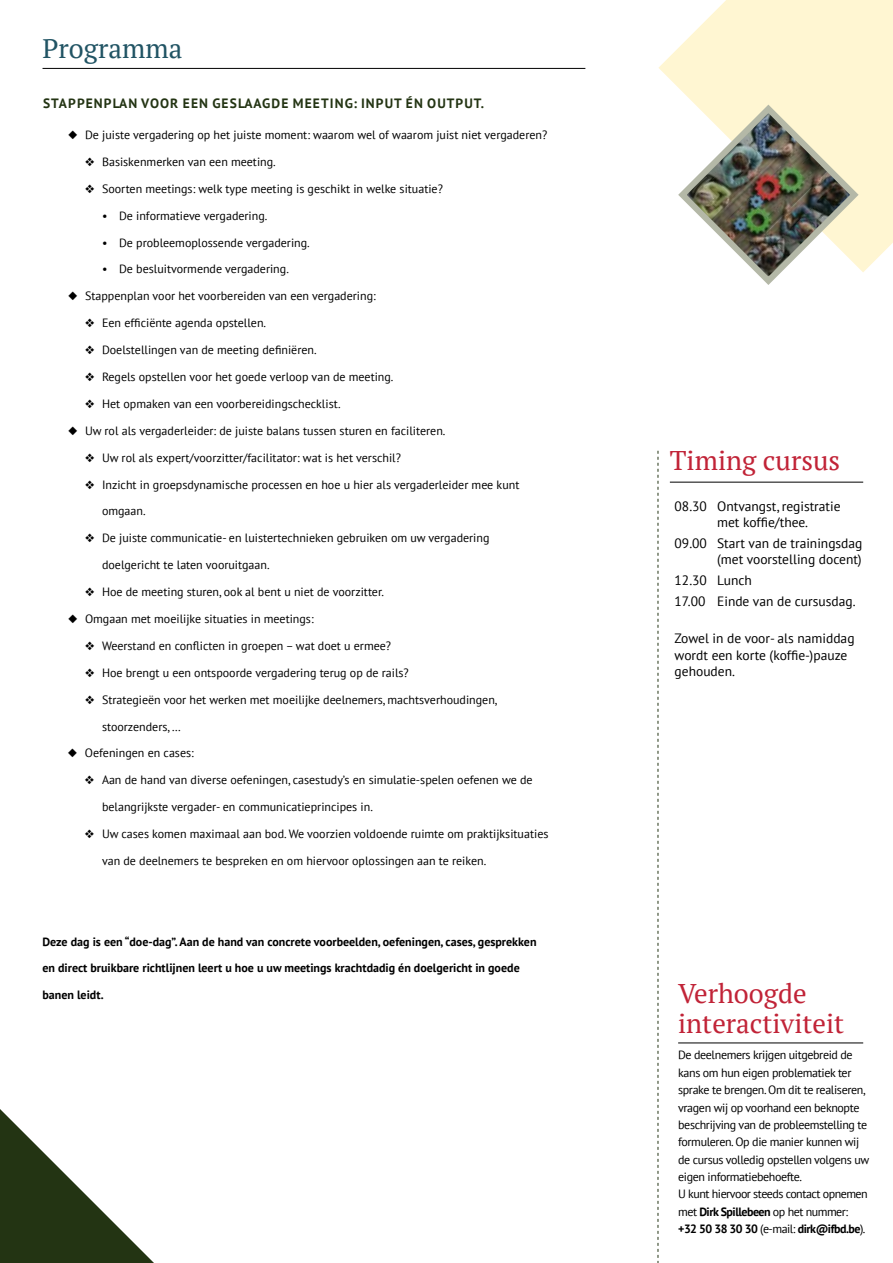
<style>
.page{position:relative;width:893px;height:1263px;background:#fff}
.page>*{position:absolute;margin:0;border:0;box-sizing:border-box;transform-origin:0 0}
.t1{font:27px/30px "PT Serif";color:#c12337}
.t2{font:27px "PT Serif";color:#215464}
.t3{font:13.5px/16.5px "PT Sans";color:#000}
.t4{font:700 13.5px "PT Sans";letter-spacing:.08em;color:#233413}
.t5{font:12px "PT Sans";color:#000}
.t6{font:12px/17.4px "PT Sans";letter-spacing:-.03em;color:#000}
.t7{font:700 12px "PT Sans";color:#000}
.s1{font-weight:700}
</style>
<div class="page">
<svg style="left:658px;top:0;width:235px;height:272px;fill:#fff6d2"></svg>
<svg style="left:0;top:1109px;width:154px;height:154px"></svg>
<hr style="left:670px;top:482px;width:193px;height:1px;background:#000">
<hr style="left:43px;top:68px;width:542px;height:1px;background:#000">
<svg style="left:658px;top:451px;width:1px;height:812px"></svg>
<hr style="left:678px;top:1042px;width:185px;height:1px;background:#000">
<img style="left:674px;top:100px;width:189px;height:185px">
<h1 class="t2" style="left:43px;top:31px;width:141px">Programma</h1>
<p class="t4" style="left:43px;top:94px;width:442px">STAPPENPLAN VOOR EEN GESLAAGDE MEETING: INPUT ÉN OUTPUT.</p>
<p class="t5" style="left:68px;top:127px;width:481px">◆ De juiste vergadering op het juiste moment: waarom wel of waarom juist niet vergaderen?</p>
<p class="t5" style="left:85px;top:154px;width:192px">❖ Basiskenmerken van een meeting.</p>
<p class="t5" style="left:85px;top:181px;width:359px">❖ Soorten meetings: welk type meeting is geschikt in welke situatie?</p>
<p class="t5" style="left:102px;top:208px;width:167px">• De informatieve vergadering.</p>
<p class="t5" style="left:102px;top:235px;width:209px">• De probleemoplossende vergadering.</p>
<p class="t5" style="left:102px;top:262px;width:188px">• De besluitvormende vergadering.</p>
<p class="t5" style="left:68px;top:288px;width:309px">◆ Stappenplan voor het voorbereiden van een vergadering:</p>
<p class="t5" style="left:85px;top:315px;width:183px">❖ Een efficiënte agenda opstellen.</p>
<p class="t5" style="left:85px;top:342px;width:233px">❖ Doelstellingen van de meeting definiëren.</p>
<p class="t5" style="left:85px;top:369px;width:310px">❖ Regels opstellen voor het goede verloop van de meeting.</p>
<p class="t5" style="left:85px;top:396px;width:257px">❖ Het opmaken van een voorbereidingschecklist.</p>
<p class="t5" style="left:68px;top:423px;width:379px">◆ Uw rol als vergaderleider: de juiste balans tussen sturen en faciliteren.</p>
<p class="t5" style="left:85px;top:450px;width:317px">❖ Uw rol als expert/voorzitter/facilitator: wat is het verschil?</p>
<p class="t5" style="left:85px;top:477px;width:436px">❖ Inzicht in groepsdynamische processen en hoe u hier als vergaderleider mee kunt</p>
<p class="t5" style="left:102px;top:503px;width:45px">omgaan.</p>
<p class="t5" style="left:85px;top:530px;width:406px">❖ De juiste communicatie- en luistertechnieken gebruiken om uw vergadering</p>
<p class="t5" style="left:102px;top:557px;width:169px">doelgericht te laten vooruitgaan.</p>
<p class="t5" style="left:85px;top:584px;width:300px">❖ Hoe de meeting sturen, ook al bent u niet de voorzitter.</p>
<p class="t5" style="left:68px;top:611px;width:247px">◆ Omgaan met moeilijke situaties in meetings:</p>
<p class="t5" style="left:85px;top:638px;width:308px">❖ Weerstand en conflicten in groepen – wat doet u ermee?</p>
<p class="t5" style="left:85px;top:665px;width:325px">❖ Hoe brengt u een ontspoorde vergadering terug op de rails?</p>
<p class="t5" style="left:85px;top:692px;width:414px">❖ Strategieën voor het werken met moeilijke deelnemers, machtsverhoudingen,</p>
<p class="t5" style="left:102px;top:718px;width:81px">stoorzenders, …</p>
<p class="t5" style="left:68px;top:745px;width:127px">◆ Oefeningen en cases:</p>
<p class="t5" style="left:85px;top:772px;width:449px">❖ Aan de hand van diverse oefeningen, casestudy’s en simulatie-spelen oefenen we de</p>
<p class="t5" style="left:102px;top:799px;width:272px">belangrijkste vergader- en communicatieprincipes in.</p>
<p class="t5" style="left:85px;top:826px;width:465px">❖ Uw cases komen maximaal aan bod. We voorzien voldoende ruimte om praktijksituaties</p>
<p class="t5" style="left:102px;top:853px;width:386px">van de deelnemers te bespreken en om hiervoor oplossingen aan te reiken.</p>
<p class="t7" style="left:42px;top:933px;width:496px">Deze dag is een “doe-dag”. Aan de hand van concrete voorbeelden, oefeningen, cases, gesprekken</p>
<p class="t7" style="left:42px;top:960px;width:479px">en direct bruikbare richtlijnen leert u hoe u uw meetings krachtdadig én doelgericht in goede</p>
<p class="t7" style="left:42px;top:987px;width:63px">banen leidt.</p>
<h1 class="t1" style="left:670px;top:445px;width:172px">Timing cursus</h1>
<p class="t3" style="left:717px;top:497px;width:125px;text-indent:-43px">08.30 Ontvangst, registratie met koffie/thee.</p>
<p class="t3" style="left:675px;top:535px;width:189px;text-align:right">09.00 Start van de trainingsdag (met voorstelling docent)</p>
<p class="t3" style="left:675px;top:570px;width:182px;line-height:20.7px">12.30 Lunch<br>17.00 Einde van de cursusdag.</p>
<p class="t3" style="left:675px;top:630px;width:181px">Zowel in de voor- als namiddag wordt een korte (koffie-)pauze gehouden.</p>
<h1 class="t1" style="left:678px;top:978px;width:168px">Verhoogde interactiviteit</h1>
<p class="t6" style="left:678px;top:1046px;width:193px">De deelnemers krijgen uitgebreid de kans om hun eigen problematiek ter sprake te brengen. Om dit te realiseren, vragen wij op voorhand een beknopte beschrijving van de probleemstelling te formuleren. Op die manier kunnen wij de cursus volledig opstellen volgens uw eigen informatiebehoefte.<br>U kunt hiervoor steeds contact opnemen met <span class="s1">Dirk Spillebeen</span> op het nummer: <span class="s1">+32 50 38 30 30</span> (e-mail: <span class="s1">dirk@ifbd.be</span>).</p>
</div>
